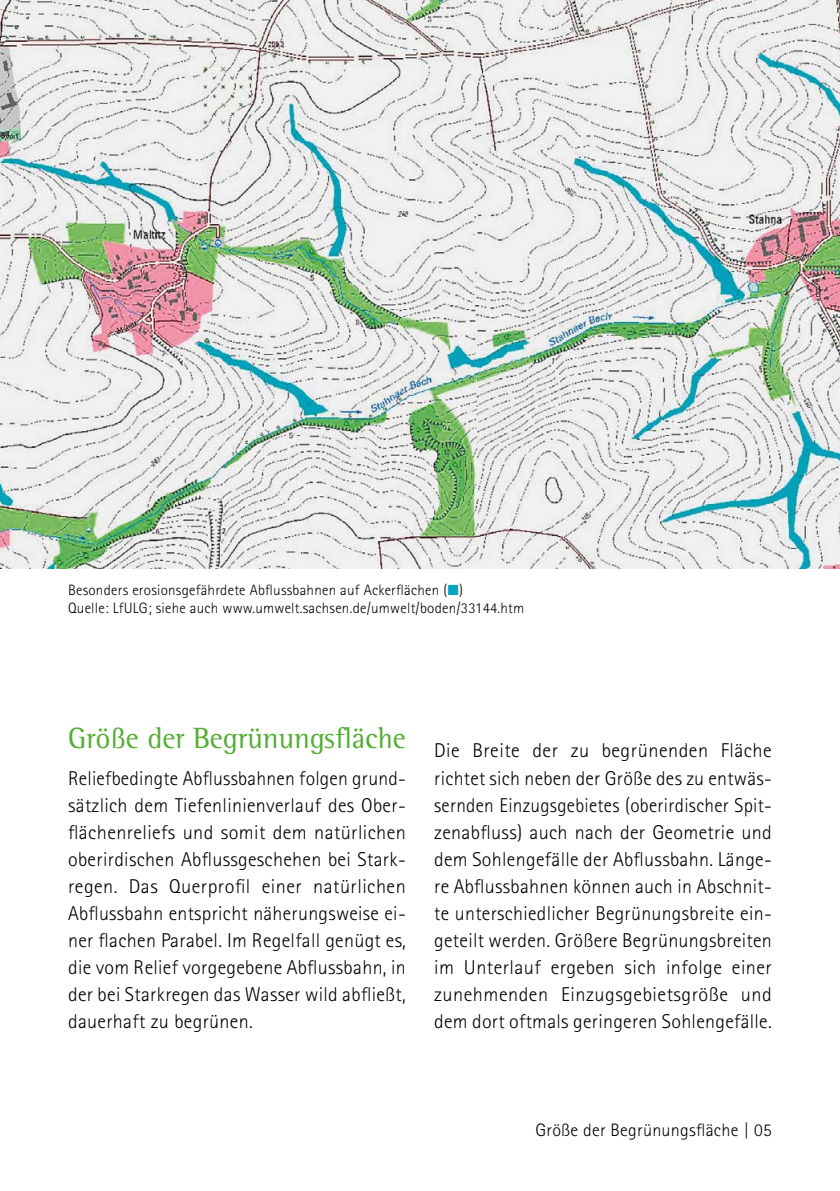
<style>
.page{position:relative;width:840px;height:1191px;background:#fff}
.page>*{position:absolute;margin:0;border:0;box-sizing:border-box;transform-origin:0 0}
.H2-Sub{font:30px "Rotis Semi Serif";color:#51ae30}
.P-Fliesstext{font:300 20px/27px "Rotis Sans Serif";letter-spacing:.015em;color:#000;text-align:justify}
.t1{font:300 18px "Rotis Sans Serif";letter-spacing:.015em;color:#000}
.Caption-BU{font:300 15px/18px "Rotis Sans Serif";letter-spacing:.015em;color:#000}
.s1{font-family:"Sandstein Zapf 0 wt";font-weight:400;color:#00a5c0}
</style>
<div class="page">
<img style="left:0;top:0;width:839px;height:568px">
<p class="Caption-BU" style="left:68px;top:581px;width:457px">Besonders erosionsgefährdete Abflussbahnen auf Ackerflächen (<span class="s1">o</span>)<br>Quelle: LfULG; siehe auch www.umwelt.sachsen.de/umwelt/boden/33144.htm</p>
<p class="H2-Sub" style="left:68px;top:720px;width:339px">Größe der Begrünungsfläche</p>
<p class="P-Fliesstext" style="left:68px;top:764px;width:339px">Reliefbedingte Abflussbahnen folgen grund&shy;sätzlich dem Tiefenlinienverlauf des Ober&shy;flächenreliefs und somit dem natürlichen oberirdischen Abflussgeschehen bei Stark&shy;regen. Das Querprofil einer natürlichen Abflussbahn entspricht näherungsweise ei&shy;ner flachen Parabel. Im Regelfall genügt es, die vom Relief vorgegebene Abflussbahn, in der bei Starkregen das Wasser wild abfließt, dauerhaft zu begrünen.</p>
<p class="P-Fliesstext" style="left:434px;top:737px;width:339px">Die Breite der zu begrünenden Fläche richtet sich neben der Größe des zu entwäs&shy;sernden Einzugsgebietes (oberirdischer Spit&shy;zenabfluss) auch nach der Geometrie und dem Sohlengefälle der Abflussbahn. Länge&shy;re Abflussbahnen können auch in Abschnit&shy;te unterschiedlicher Begrünungsbreite ein&shy;geteilt werden. Größere Begrünungsbreiten im Unterlauf ergeben sich infolge einer zunehmenden Einzugsgebietsgröße und dem dort oftmals geringeren Sohlengefälle.</p>
<p class="t1" style="left:535px;top:1119px;width:238px">Größe der Begrünungsfläche | 05</p>
</div>
